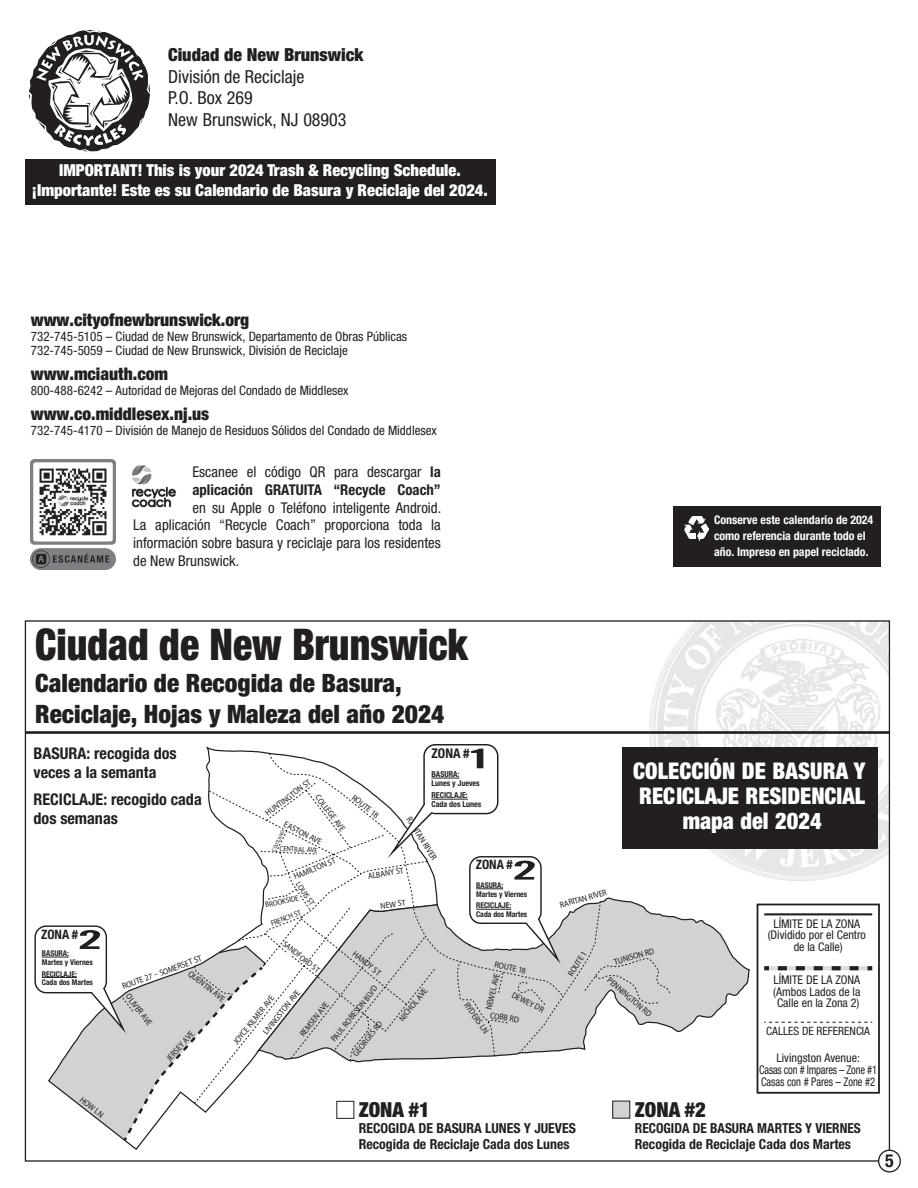
<style>
.page{position:relative;width:918px;height:1188px;background:#fff}
.page>*{position:absolute;margin:0;border:0;box-sizing:border-box;transform-origin:0 0}
.t1{font:900 condensed 43.8px "Helvetica Neue";color:#231f20;scale:.91 1}
.t2{font:900 condensed 25.35px/30.5px "Helvetica Neue";color:#231f20}
.t3{font:900 condensed 23.1px/25.3px "Helvetica Neue";color:#fff;text-align:center}
.t4{font:900 condensed 20.7px "Helvetica Neue";color:#231f20}
.t5{font:condensed 18px/21.6px "Helvetica Neue";color:#231f20}
.t6{font:900 condensed 18px "Helvetica Neue";color:#231f20}
.t7{font:700 condensed 18px "Helvetica Neue";color:#231f20}
.t8{font:900 condensed 17.4px "Helvetica Neue";color:#231f20}
.t9{font:900 condensed 16.5px/19.8px "Helvetica Neue";color:#fff;text-align:center}
.t10{font:700 condensed 16.2px/19.4px "Helvetica Neue";color:#231f20}
.t11{font:condensed 14.85px/17.9px "Helvetica Neue";color:#231f20;text-align:justify}
.t12{font:700 condensed 14.85px/17.9px "Helvetica Neue";color:#231f20}
.t13{font:700 condensed 13.8px/16.2px "Helvetica Neue";color:#231f20}
.t14{font:700 condensed 13.35px "Helvetica Neue";color:#231f20}
.t15{font:condensed 13.05px/14.2px "Helvetica Neue";color:#231f20}
.t16{font:700 condensed 12.9px "Helvetica Neue";color:#231f20}
.t17{font:condensed 12px/12px "Helvetica Neue";color:#231f20;text-align:center}
.t18{font:700 condensed 12px/15.9px "Helvetica Neue";color:#fff}
.t19{font:condensed 11.55px "Helvetica Neue";color:#231f20}
.t20{font:semi-condensed 8.7px/16.5px "Myriad Pro";color:#231f20}
.t21{font:semi-condensed 8.4px "Myriad Pro";color:#231f20}
.t22{font:700 condensed 8.25px/12.1px "Helvetica Neue";color:#231f20}
.t23{font:semi-condensed 8.1px "Myriad Pro";color:#231f20}
.t24{font:700 condensed 7.95px/11.7px "Helvetica Neue";color:#231f20}
.t25{font:semi-condensed 7.8px "Myriad Pro";color:#231f20}
.t26{font:semi-condensed 7.5px "Myriad Pro";color:#231f20}
.t27{font:semi-condensed 5.25px "Myriad Pro";color:#231f20}
.s1{font-weight:400}
.s2{font-family:"Trade Gothic Bold Cond Twenty";font-weight:400;font-stretch:normal;font-size:26.85px}
.s3{font-family:"Trade Gothic Bold Cond Twenty";font-weight:400;font-stretch:normal;font-size:25.95px}
</style>
<div class="page">
<svg style="left:670px;top:915px;width:80px;height:117px"></svg>
<svg style="left:206px;top:753px;width:464px;height:351px"></svg>
<img style="left:649px;top:622px;width:239px;height:260px">
<svg style="left:764px;top:1022px;width:108px;height:1px"></svg>
<hr style="left:764px;top:966px;width:108px;height:4px;background:#dcdddf">
<svg style="left:764px;top:966px;width:5px;height:4px"></svg>
<svg style="left:778px;top:966px;width:94px;height:4px"></svg>
<hr style="left:764px;top:913px;width:108px;height:2px;background:#231f20">
<div style="left:757px;top:904px;width:123px;height:190px;border:2px solid #231f20"></div>
<div style="left:337px;top:1101px;width:17px;height:17px;background:#fff"></div>
<div style="left:337px;top:1101px;width:17px;height:18px;border:1px solid #231f20"></div>
<div style="left:613px;top:1101px;width:17px;height:17px;background:#d1d2d4"></div>
<div style="left:612px;top:1101px;width:18px;height:17px;border:1px solid #231f20"></div>
<hr style="left:26px;top:731px;width:864px;height:3px;background:#231f20">
<svg style="left:387px;top:744px;width:174px;height:220px"></svg>
<svg style="left:34px;top:925px;width:233px;height:219px"></svg>
<div style="left:622px;top:748px;width:256px;height:101px;background:#231f20"></div>
<div style="left:673px;top:506px;width:207px;height:61px;background:#231f20"></div>
<img style="left:684px;top:516px;width:24px;height:25px">
<img style="left:31px;top:459px;width:85px;height:111px">
<img style="left:131px;top:465px;width:46px;height:43px">
<div style="left:25px;top:159px;width:471px;height:45px;background:#231f20"></div>
<svg style="left:28px;top:30px;width:122px;height:122px"></svg>
<div style="left:878px;top:1150px;width:23px;height:23px;border:1px solid #231f20;border-radius:50%"></div>
<h3 class="t6" style="left:168px;top:44px;width:197px">Ciudad de New Brunswick</h3>
<h3 class="t5" style="left:168px;top:65px;width:138px">División de Reciclaje</h3>
<h3 class="t5" style="left:168px;top:87px;width:180px">P.O. Box 269<br>New Brunswick, NJ 08903</h3>
<h3 class="t9" style="left:32px;top:160px;width:457px">IMPORTANT! This is your 2024 Trash &amp; Recycling Schedule. ¡Importante! Este es su Calendario de Basura y Reciclaje del 2024.</h3>
<h3 class="t8" style="left:31px;top:309px;width:220px">www.cityofnewbrunswick.org</h3>
<h3 class="t15" style="left:31px;top:329px;width:378px">732-745-5105 – Ciudad de New Brunswick, Departamento de Obras Públicas<br>732-745-5059 – Ciudad de New Brunswick, División de Reciclaje</h3>
<h3 class="t8" style="left:31px;top:363px;width:139px">www.mciauth.com</h3>
<h3 class="t15" style="left:31px;top:383px;width:319px">800-488-6242 – Autoridad de Mejoras del Condado de Middlesex</h3>
<h3 class="t8" style="left:31px;top:403px;width:180px">www.co.middlesex.nj.us</h3>
<h3 class="t15" style="left:31px;top:423px;width:408px">732-745-4170 – División de Manejo de Residuos Sólidos del Condado de Middlesex</h3>
<h3 class="t12" style="left:192px;top:463px;width:250px"><span class="s1">Escanee el código QR para descargar</span> la aplicación GRATUITA “Recycle Coach”</h3>
<h3 class="t11" style="left:133px;top:498px;width:310px;text-indent:59px">en su Apple o Teléfono inteligente Android.<br>La aplicación “Recycle Coach” proporciona toda la información sobre basura y reciclaje para los residentes de New Brunswick.</h3>
<h3 class="t18" style="left:714px;top:512px;width:161px">Conserve este calendario de 2024 como referencia durante todo el año. Impreso en papel reciclado.</h3>
<h1 class="t1" style="left:35px;top:618px;width:477px">Ciudad de New Brunswick</h1>
<h2 class="t2" style="left:35px;top:668px;width:411px">Calendario de Recogida de Basura,<br>Reciclaje, Hojas y Maleza del año 2024</h2>
<h3 class="t10" style="left:34px;top:743px;width:145px">BASURA: recogida dos veces a la semanta</h3>
<h3 class="t10" style="left:34px;top:789px;width:170px">RECICLAJE: recogido cada dos semanas</h3>
<h3 class="t14" style="left:431px;top:745px;width:63px">ZONA #<span class="s2">1</span></h3>
<p class="t22" style="left:431px;top:777px;width:50px">Lunes y Jueves<br>RECICLAJE:</p>
<p class="t22" style="left:431px;top:798px;width:51px">Cada dos Lunes</p>
<p class="t22" style="left:431px;top:768px;width:30px">BASURA:</p>
<p class="t20" style="left:261px;top:807px;width:56px;rotate:-37deg">HUNTINGTON ST</p>
<p class="t20" style="left:324px;top:790px;width:45px;rotate:53deg">COLLEGE AVE</p>
<p class="t20" style="left:358px;top:790px;width:33px;rotate:38deg">ROUTE 18</p>
<p class="t20" style="left:416px;top:813px;width:50px;rotate:57deg">RARITAN RIVER</p>
<p class="t20" style="left:288px;top:816px;width:43px;rotate:27deg">EASTON AVE</p>
<p class="t26" style="left:280px;top:844px;width:40px;rotate:3deg">CENTRAL AVE</p>
<p class="t20" style="left:291px;top:869px;width:46px;rotate:-22deg">HAMILTON ST</p>
<p class="t20" style="left:367px;top:868px;width:38px;rotate:-9deg">ALBANY ST</p>
<p class="t25" style="left:264px;top:900px;width:36px;rotate:-12deg">BROOKSIDE</p>
<p class="t25" style="left:269px;top:919px;width:33px;rotate:-22deg">FRENCH ST</p>
<p class="t27" style="left:271px;top:850px;width:24px;rotate:-64deg">COUTLAND</p>
<h3 class="t16" style="left:476px;top:857px;width:63px">ZONA #<span class="s3">2</span></h3>
<p class="t24" style="left:476px;top:888px;width:53px">Martes y Viernes<br>RECICLAJE:</p>
<p class="t24" style="left:476px;top:908px;width:53px">Cada dos Martes</p>
<p class="t23" style="left:302px;top:880px;width:28px;rotate:56deg">LOUIS ST</p>
<p class="t24" style="left:476px;top:879px;width:29px">BASURA:</p>
<p class="t20" style="left:379px;top:898px;width:27px;rotate:-8deg">NEW ST</p>
<h3 class="t16" style="left:41px;top:927px;width:63px">ZONA #<span class="s3">2</span></h3>
<p class="t24" style="left:42px;top:956px;width:53px">Martes y Viernes<br>RECICLAJE:</p>
<p class="t24" style="left:42px;top:977px;width:53px">Cada dos Martes</p>
<p class="t24" style="left:42px;top:947px;width:29px">BASURA:</p>
<p class="t20" style="left:120px;top:979px;width:30px;rotate:-20deg">ROUTE 2</p>
<p class="t20" style="left:134px;top:990px;width:39px;rotate:53deg">OLIVER AVE</p>
<p class="t21" style="left:287px;top:939px;width:46px;rotate:39deg">SANDFORD ST</p>
<p class="t20" style="left:359px;top:946px;width:35px;rotate:39deg">HANDY ST</p>
<p class="t20" style="left:160px;top:964px;width:42px;rotate:-20deg">OMERSET ST</p>
<p class="t20" style="left:194px;top:966px;width:46px;rotate:38deg">QUENTIN AVE</p>
<p class="t20" style="left:326px;top:1035px;width:71px;rotate:-51deg">PAUL ROBESON BLVD</p>
<p class="t20" style="left:245px;top:1017px;width:56px;text-indent:-27px;rotate:-51deg">JOYCE KILMER AVE<br>LIVINGSTON AVE</p>
<p class="t20" style="left:295px;top:1030px;width:43px;rotate:-51deg">REMSEN AVE</p>
<p class="t20" style="left:348px;top:1050px;width:44px;rotate:-51deg">GEORGES RD</p>
<p class="t20" style="left:162px;top:1054px;width:39px;rotate:-48deg">JERSEY AVE</p>
<p class="t20" style="left:394px;top:1015px;width:41px;rotate:-51deg">NICHOL AVE</p>
<p class="t20" style="left:496px;top:956px;width:33px;rotate:11deg">ROUTE 18</p>
<p class="t20" style="left:481px;top:1008px;width:39px;rotate:-77deg">NEWEL AVE</p>
<p class="t20" style="left:492px;top:1007px;width:31px;rotate:10deg">COBB RD</p>
<p class="t20" style="left:516px;top:987px;width:37px;rotate:27deg">DEWEY DR</p>
<p class="t20" style="left:473px;top:998px;width:37px;rotate:55deg">RYDERS LN</p>
<p class="t20" style="left:558px;top:897px;width:50px;rotate:-16deg">RARITAN RIVER</p>
<h3 class="t3" style="left:633px;top:757px;width:234px">COLECCIÓN DE BASURA Y<br>RECICLAJE RESIDENCIAL mapa del 2024</h3>
<h3 class="t17" style="left:773px;top:917px;width:88px">LÍMITE DE LA ZONA</h3>
<p class="t20" style="left:563px;top:971px;width:30px;rotate:-58deg">ROUTE 1</p>
<p class="t20" style="left:612px;top:954px;width:43px;rotate:-17deg">TUNISON RD</p>
<p class="t20" style="left:614px;top:973px;width:57px;rotate:40deg">PENNINGTON RD</p>
<h3 class="t17" style="left:768px;top:929px;width:100px">(Dividido por el Centro</h3>
<h3 class="t17" style="left:794px;top:940px;width:51px">de la Calle)</h3>
<h3 class="t17" style="left:773px;top:974px;width:88px">LÍMITE DE LA ZONA</h3>
<h3 class="t17" style="left:773px;top:985px;width:89px">(Ambos Lados de la</h3>
<h3 class="t17" style="left:777px;top:997px;width:84px">Calle en la Zona 2)</h3>
<h3 class="t19" style="left:766px;top:1024px;width:105px">CALLES DE REFERENCIA</h3>
<h3 class="t17" style="left:759px;top:1051px;width:119px">Livingston Avenue:<br>Casas con # Impares – Zone #1<br>Casas con # Pares – Zone #2</h3>
<p class="t20" style="left:86px;top:1092px;width:29px;rotate:38deg">HOW LN</p>
<h3 class="t4" style="left:359px;top:1097px;width:73px">ZONA #1</h3>
<h3 class="t13" style="left:359px;top:1120px;width:219px">RECOGIDA DE BASURA LUNES Y JUEVES<br>Recogida de Reciclaje Cada dos Lunes</h3>
<h3 class="t4" style="left:635px;top:1097px;width:73px">ZONA #2</h3>
<h3 class="t13" style="left:635px;top:1120px;width:227px">RECOGIDA DE BASURA MARTES Y VIERNES<br>Recogida de Reciclaje Cada dos Martes</h3>
<h3 class="t7" style="left:885px;top:1150px;width:10px">5</h3>
</div>
